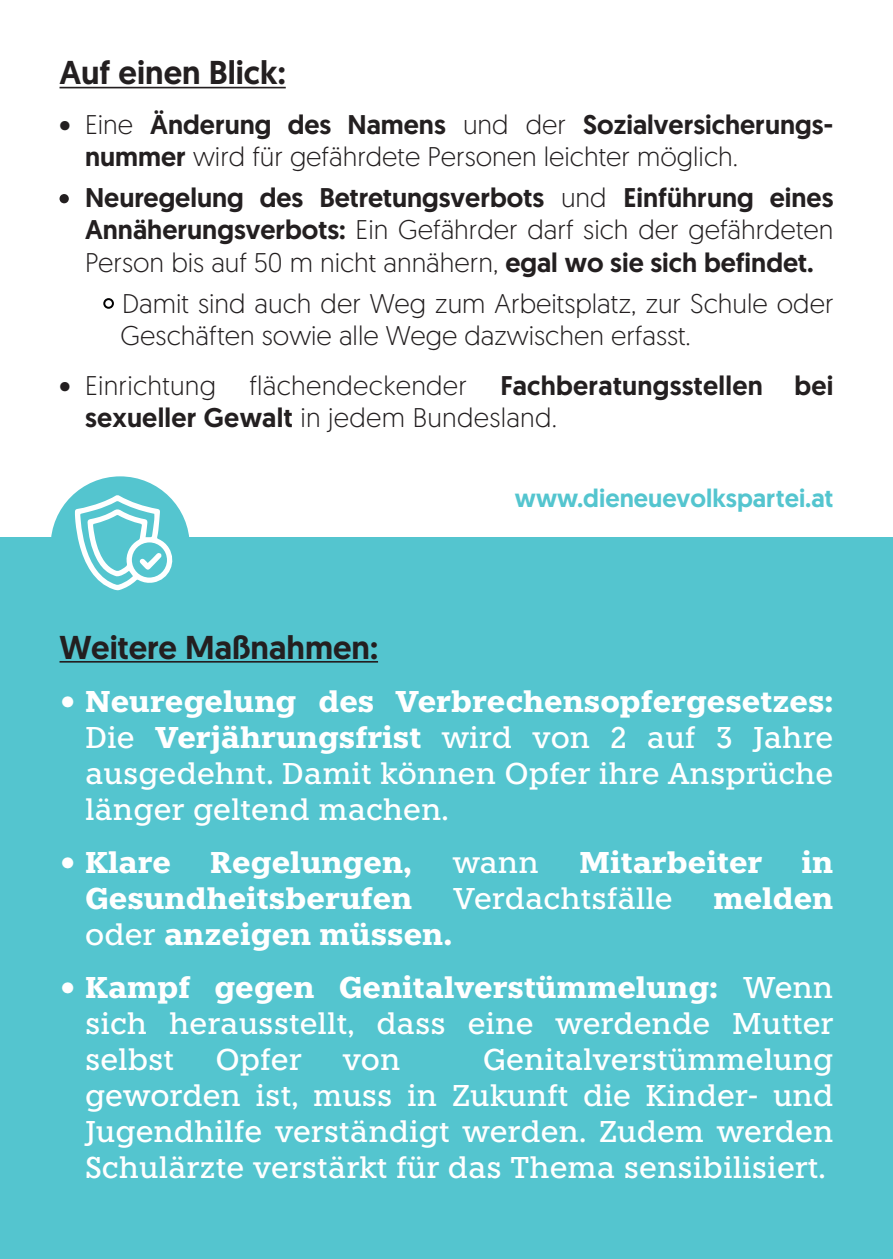
<style>
.page{position:relative;width:893px;height:1259px;background:#fff}
.page>*{position:absolute;margin:0;border:0;box-sizing:border-box;transform-origin:0 0}
.t1{font:500 33px "Geomanist";color:#231f20}
.t2{font:500 30px/36px "Knile";color:#fff;text-align:justify}
.t3{font:700 30px "Knile";color:#fff}
.t4{font:300 27px/32.4px "Geomanist";color:#231f20}
.t5{font:500 27px/32.4px "Geomanist";color:#231f20;text-align:justify}
.t6{font:500 25.5px "Geomanist";color:#54c5cf}
.s1{font-weight:500}
.s2{font-weight:300}
.s3{color:#fff}
.s4{font-weight:700}
</style>
<div class="page">
<div style="left:0;top:537px;width:893px;height:722px;background:#54c5cf"></div>
<hr style="left:60px;top:661px;width:318px;height:1px;background:#231f20">
<hr style="left:60px;top:87px;width:226px;height:1px;background:#231f20">
<div style="left:60px;top:194px;width:9px;height:9px;background:#231f20;border-radius:50%"></div>
<svg style="left:51px;top:476px;width:139px;height:115px"></svg>
<div style="left:103px;top:298px;width:11px;height:11px;border:2px solid #000001;border-radius:50%"></div>
<p class="t1" style="left:60px;top:51px;width:228px">Auf einen Blick:</p>
<p class="t4" style="left:85px;top:107px;width:750px;text-indent:-26px">• Eine <span class="s1">Änderung des Namens</span> und der <span class="s1">Sozialversicherungs&shy;nummer</span> wird für gefährdete Personen leichter möglich.</p>
<p class="t5" style="left:85px;top:181px;width:750px">Neuregelung des Betretungsverbots <span class="s2">und</span> Einführung eines Annäherungsverbots: <span class="s2">Ein Gefährder darf sich der gefährdeten Person bis auf 50 m nicht annähern,</span> egal wo sie sich befindet.</p>
<p class="t4" style="left:121px;top:286px;width:714px;text-indent:-18px"><span class="s3">•</span> Damit sind auch der Weg zum Arbeitsplatz, zur Schule oder<br>Geschäften sowie alle Wege dazwischen erfasst.</p>
<p class="t4" style="left:85px;top:368px;width:750px;text-indent:-25px">• Einrichtung flächendeckender <span class="s1">Fachberatungsstellen bei sexueller Gewalt</span> in jedem Bundesland.</p>
<p class="t6" style="left:515px;top:481px;width:320px">www.dieneuevolkspartei.at</p>
<p class="t1" style="left:60px;top:625px;width:320px">Weitere Maßnahmen:</p>
<p class="t2" style="left:85px;top:683px;width:750px;text-indent:-25px">• <span class="s4">Neuregelung des Verbrechensopfergesetzes:<br></span>Die <span class="s4">Verjährungsfrist</span> wird von 2 auf 3 Jahre ausgedehnt. Damit können Opfer ihre Ansprüche länger geltend machen.</p>
<p class="t3" style="left:60px;top:843px;width:113px"><span class="s1">•</span> Klare</p>
<p class="t3" style="left:210px;top:843px;width:203px">Regelungen,</p>
<p class="t2" style="left:453px;top:844px;width:88px">wann</p>
<p class="t3" style="left:580px;top:843px;width:184px">Mitarbeiter</p>
<p class="t3" style="left:802px;top:843px;width:33px">in</p>
<p class="t3" style="left:85px;top:879px;width:329px">Gesundheitsberufen</p>
<p class="t2" style="left:453px;top:880px;width:221px">Verdachtsfälle</p>
<p class="t3" style="left:713px;top:879px;width:122px">melden</p>
<p class="t3" style="left:85px;top:915px;width:369px"><span class="s1">oder</span> anzeigen müssen.</p>
<p class="t2" style="left:85px;top:969px;width:750px;text-indent:-26px">• <span class="s4">Kampf gegen Genitalverstümmelung:</span> Wenn sich herausstellt, dass eine werdende Mutter selbst</p>
<p class="t2" style="left:85px;top:1041px;width:750px;text-indent:398px">Genitalverstümmelung geworden ist, muss in Zukunft die Kinder- und Jugendhilfe verständigt werden. Zudem werden Schulärzte verstärkt für das Thema sensibilisiert.</p>
<p class="t2" style="left:215px;top:1041px;width:88px">Opfer</p>
<p class="t2" style="left:343px;top:1041px;width:59px">von</p>
</div>
